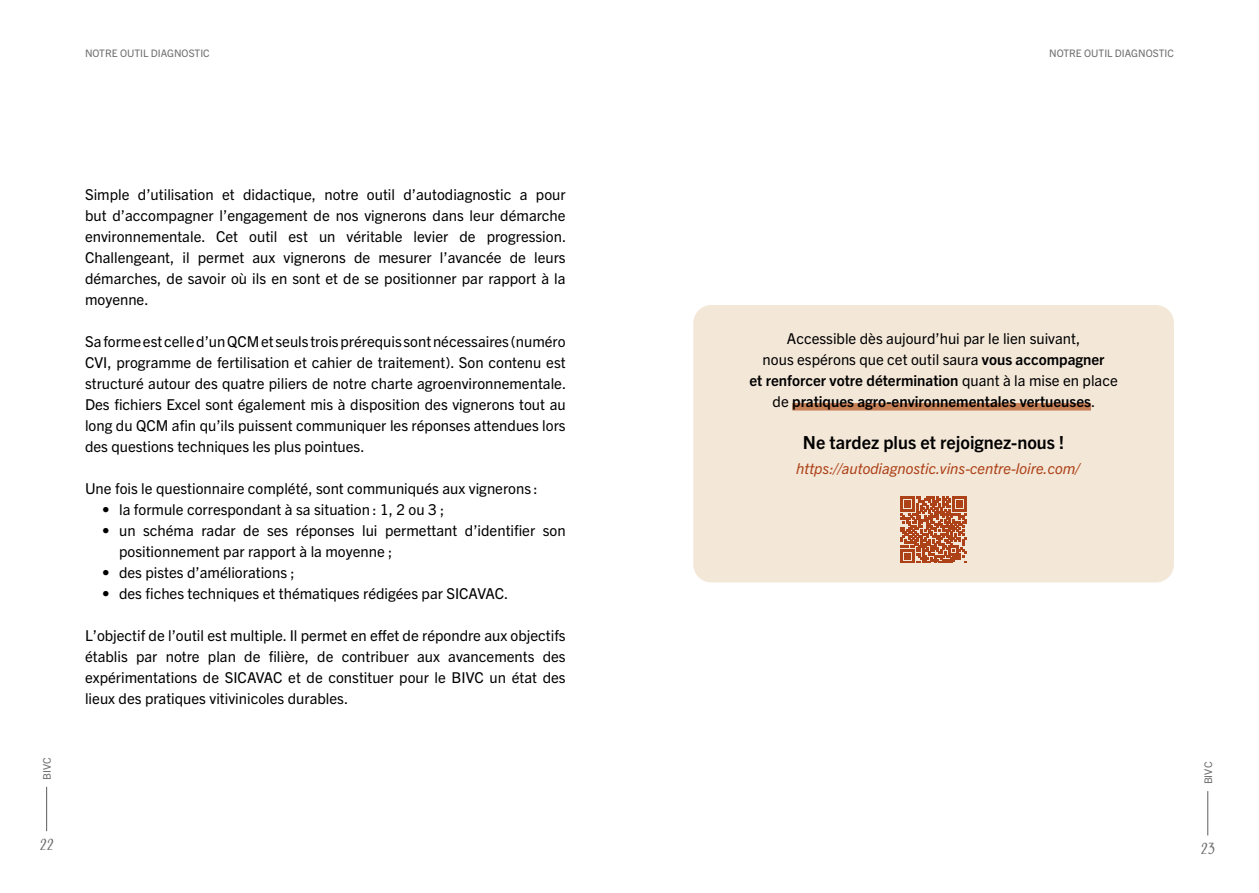
<style>
.page{position:relative;width:1259px;height:893px;background:#fff}
.page>*{position:absolute;margin:0;border:0;box-sizing:border-box;transform-origin:0 0}
.t1{font:700 18px "Trade Gothic Next LT Pro";color:#000}
.t2{font:15px/21px "Trade Gothic Next LT Pro";color:#000;text-align:justify}
.t3{font:italic 15px "Trade Gothic Next LT Pro";color:#ad4117}
.t4{font:15px "Adorn Condensed Sans";color:#706f6f}
.t5{font:10.5px "Trade Gothic Next LT Pro";color:#706f6f}
.t6{font:10.35px "Trade Gothic Next LT Pro";color:#706f6f}
.s1{font-weight:700}
</style>
<div class="page">
<hr style="left:46px;top:787px;width:1px;height:44px;background:#706f6f">
<hr style="left:1207px;top:791px;width:1px;height:44px;background:#706f6f">
<div style="left:693px;top:305px;width:481px;height:277px;background:#f3e7d8;border-radius:18px"></div>
<div style="left:792px;top:403px;width:299px;height:7px;background:#c88057"></div>
<svg style="left:900px;top:497px;width:67px;height:66px"></svg>
<p class="t6" style="left:85px;top:46px;width:126px">NOTRE OUTIL DIAGNOSTIC</p>
<p class="t6" style="left:1049px;top:46px;width:126px">NOTRE OUTIL DIAGNOSTIC</p>
<p class="t2" style="left:85px;top:183px;width:483px">Simple d’utilisation et didactique, notre outil d’autodiagnostic a pour but d’accompagner l’engagement de nos vignerons dans leur démarche environnementale. Cet outil est un véritable levier de progression.<br>Challengeant, il permet aux vignerons de mesurer l’avancée de leurs démarches, de savoir où ils en sont et de se positionner par rapport à la moyenne.</p>
<p class="t2" style="left:85px;top:330px;width:483px">Sa forme est celle d’un QCM et seuls trois prérequis sont nécessaires (numéro CVI, programme de fertilisation et cahier de traitement). Son contenu est structuré autour des quatre piliers de notre charte agroenvironnementale.<br>Des fichiers Excel sont également mis à disposition des vignerons tout au long du QCM afin qu’ils puissent communiquer les réponses attendues lors des questions techniques les plus pointues.</p>
<p class="t2" style="left:85px;top:477px;width:454px">Une fois le questionnaire complété, sont communiqués aux vignerons :</p>
<p class="t2" style="left:102px;top:498px;width:344px">• la formule correspondant à sa situation : 1, 2 ou 3 ;</p>
<p class="t2" style="left:119px;top:519px;width:448px;text-indent:-17px">• un schéma radar de ses réponses lui permettant d’identifier son positionnement par rapport à la moyenne ;</p>
<p class="t2" style="left:102px;top:561px;width:194px">• des pistes d’améliorations ;</p>
<p class="t2" style="left:102px;top:582px;width:408px">• des fiches techniques et thématiques rédigées par SICAVAC.</p>
<p class="t2" style="left:85px;top:624px;width:482px">L’objectif de l’outil est multiple. Il permet en effet de répondre aux objectifs établis par notre plan de filière, de contribuer aux avancements des expérimentations de SICAVAC et de constituer pour le BIVC un état des lieux des pratiques vitivinicoles durables.</p>
<p class="t2" style="left:749px;top:327px;width:370px;text-align:center">Accessible dès aujourd’hui par le lien suivant,<br>nous espérons que cet outil saura <span class="s1">vous accompagner<br>et renforcer votre détermination</span> quant à la mise en place de <span class="s1">pratiques agro-environnementales vertueuses</span>.</p>
<p class="t1" style="left:803px;top:430px;width:263px">Ne tardez plus et rejoignez-nous !</p>
<p class="t3" style="left:796px;top:458px;width:285px">https://autodiagnostic.vins-centre-loire.com/</p>
<p class="t5" style="left:40px;top:780px;width:24px;rotate:-90deg">BIVC</p>
<p class="t5" style="left:1200px;top:784px;width:24px;rotate:-90deg">BIVC</p>
<p class="t4" style="left:40px;top:835px;width:16px">22</p>
<p class="t4" style="left:1200px;top:839px;width:16px">23</p>
</div>
